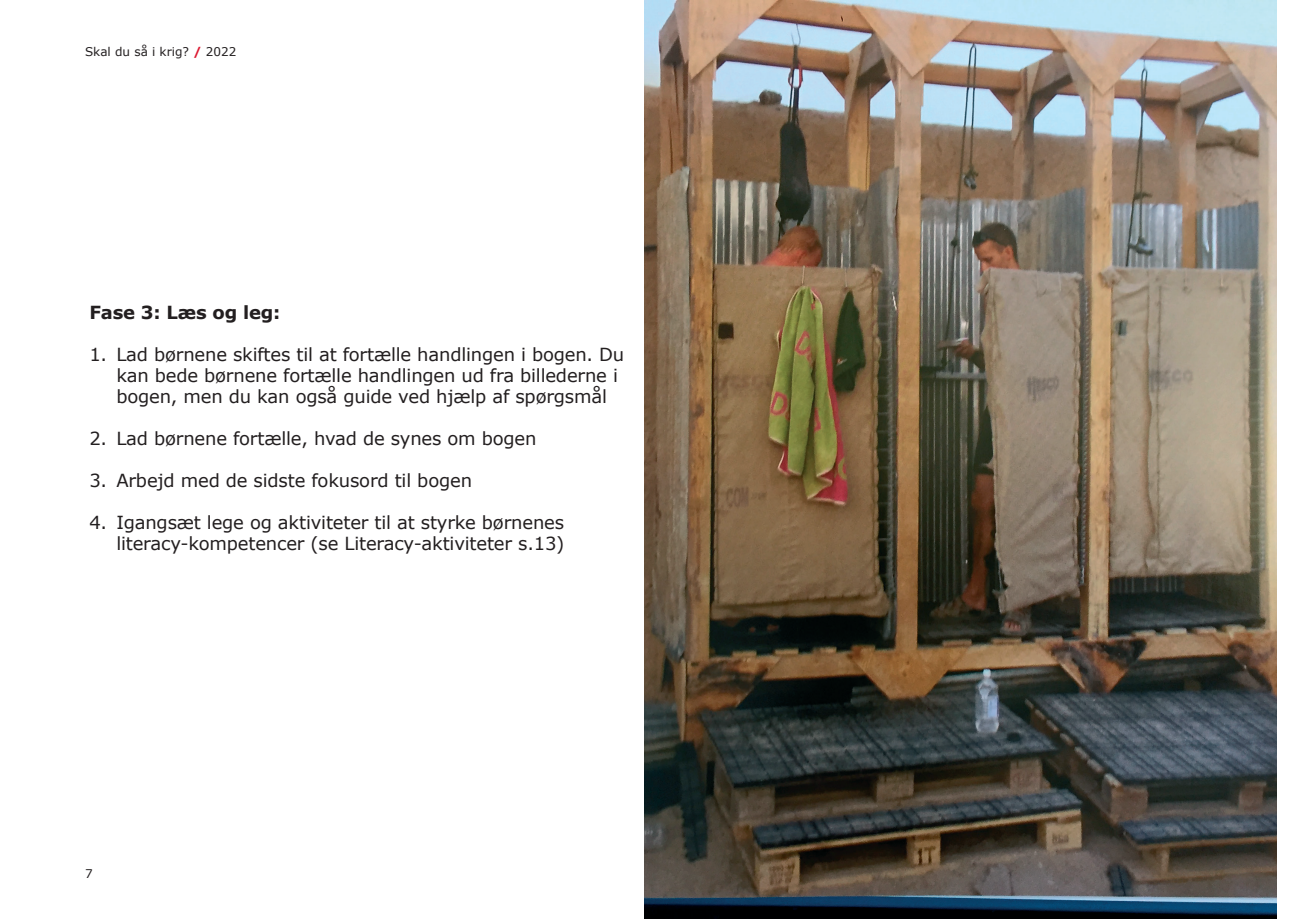
<style>
.page{position:relative;width:1289px;height:919px;background:#fff}
.page>*{position:absolute;margin:0;border:0;box-sizing:border-box;transform-origin:0 0}
.t1{font:18px/21px "Verdana";letter-spacing:-.01em;color:#231f20}
.t2{font:700 18px "Verdana";letter-spacing:-.01em;color:#231f20}
.t3{font:12px "Verdana";color:#231f20}
.s1{font-weight:700;color:#dc1a32}
</style>
<div class="page">
<img style="left:644px;top:0;width:632px;height:918px">
<p class="t3" style="left:85px;top:44px;width:153px">Skal du så i krig? <span class="s1">/</span> 2022</p>
<p class="t2" style="left:89px;top:301px;width:193px">Fase 3: Læs og leg:</p>
<p class="t1" style="left:116px;top:344px;width:509px;text-indent:-27px">1. Lad børnene skiftes til at fortælle handlingen i bogen. Du kan bede børnene fortælle handlingen ud fra billederne i bogen, men du kan også guide ved hjælp af spørgsmål</p>
<p class="t1" style="left:89px;top:428px;width:449px">2. Lad børnene fortælle, hvad de synes om bogen</p>
<p class="t1" style="left:89px;top:470px;width:384px">3. Arbejd med de sidste fokusord til bogen</p>
<p class="t1" style="left:89px;top:512px;width:476px;text-align:right">4. Igangsæt lege og aktiviteter til at styrke børnenes literacy-kompetencer (se Literacy-aktiviteter s.13)</p>
<p class="t3" style="left:85px;top:865px;width:9px">7</p>
</div>
